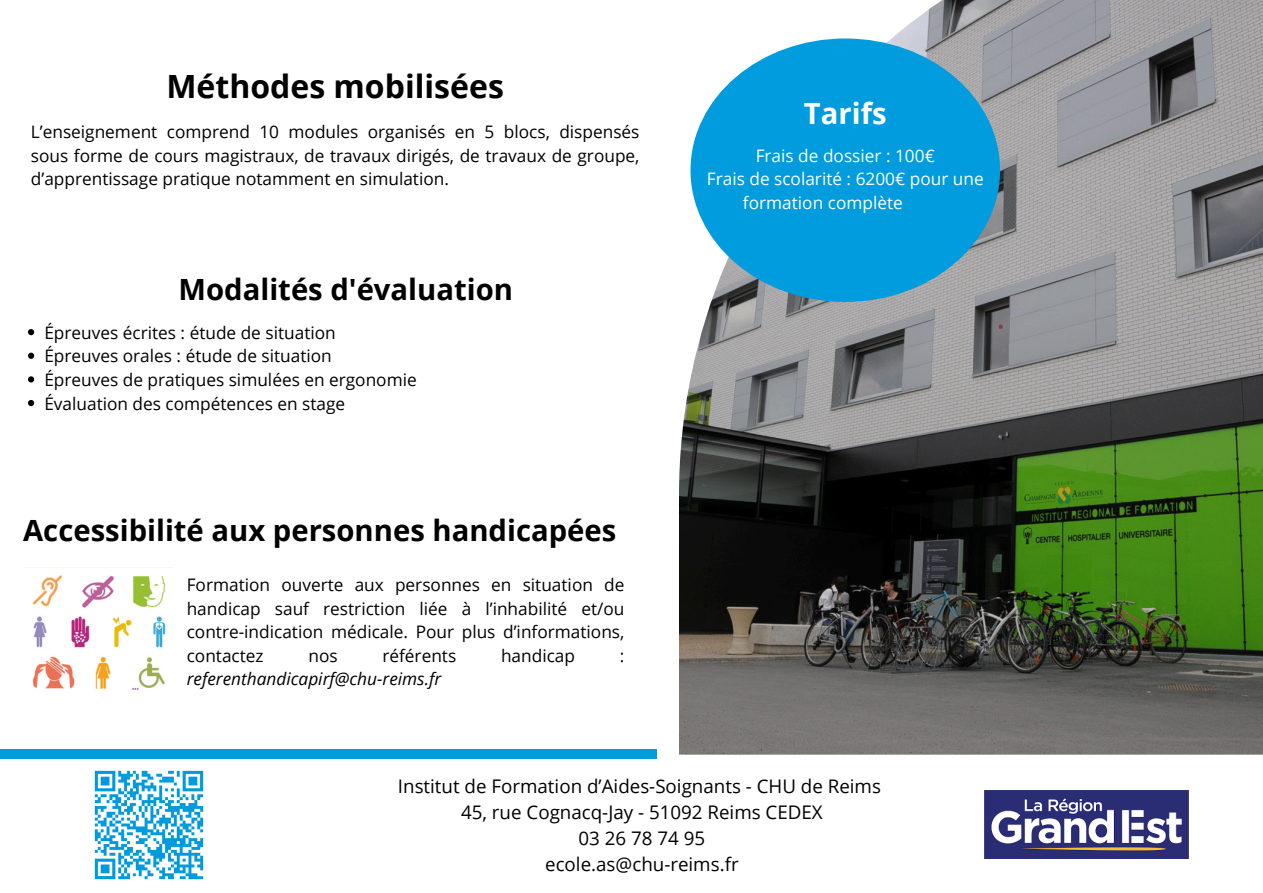
<style>
.page{position:relative;width:1263px;height:893px;background:#fff}
.page>*{position:absolute;margin:0;border:0;box-sizing:border-box;transform-origin:0 0}
.t1{font:700 32.03px "Open Sans";color:#000}
.t2{font:700 29.25px "Open Sans";color:#000}
.t3{font:700 29.25px "Open Sans";color:#fff}
.t4{font:18.75px "Open Sans";color:#000}
.t5{font:17.25px/23.6px "Open Sans";color:#000;text-align:justify}
.t6{font:17.25px/23.6px "Open Sans";color:#fff}
.t7{font:italic 17.25px "Open Sans";color:#000}
</style>
<div class="page">
<img style="left:25px;top:567px;width:148px;height:123px">
<div style="left:0;top:749px;width:656px;height:9px;background:#009cdd"></div>
<img style="left:679px;top:0;width:584px;height:754px">
<div style="left:690px;top:38px;width:310px;height:264px;background:#009cdd;border-radius:50%"></div>
<img style="left:985px;top:790px;width:203px;height:68px">
<svg style="left:28px;top:329px;width:6px;height:6px"></svg>
<svg style="left:28px;top:353px;width:6px;height:6px"></svg>
<svg style="left:28px;top:376px;width:6px;height:6px"></svg>
<svg style="left:28px;top:400px;width:6px;height:6px"></svg>
<img style="left:94px;top:770px;width:110px;height:110px">
<p class="t1" style="left:166px;top:64px;width:339px">Méthodes mobilisées</p>
<p class="t5" style="left:31px;top:119px;width:610px">L’enseignement comprend 10 modules organisés en 5 blocs, dispensés sous forme de cours magistraux, de travaux dirigés, de travaux de groupe, d’apprentissage pratique notamment en simulation.</p>
<p class="t2" style="left:179px;top:269px;width:336px">Modalités d'évaluation</p>
<p class="t5" style="left:44px;top:320px;width:293px">Épreuves écrites : étude de situation</p>
<p class="t5" style="left:44px;top:344px;width:289px">Épreuves orales : étude de situation</p>
<p class="t5" style="left:44px;top:367px;width:374px">Épreuves de pratiques simulées en ergonomie</p>
<h1 class="t5" style="left:44px;top:391px;width:302px">Évaluation des compétences en stage</h1>
<p class="t2" style="left:23px;top:509px;width:595px">Accessibilité aux personnes handicapées</p>
<p class="t5" style="left:187px;top:572px;width:439px">Formation ouverte aux personnes en situation de handicap sauf restriction liée à l’inhabilité et/ou contre-indication médicale. Pour plus d’informations, contactez</p>
<p class="t5" style="left:308px;top:643px;width:31px">nos</p>
<p class="t5" style="left:382px;top:643px;width:75px">référents</p>
<p class="t5" style="left:501px;top:643px;width:76px">handicap</p>
<p class="t5" style="left:620px;top:643px;width:6px">:</p>
<p class="t7" style="left:187px;top:667px;width:256px">referenthandicapirf@chu-reims.fr</p>
<p class="t3" style="left:804px;top:92px;width:84px">Tarifs</p>
<p class="t6" style="left:756px;top:143px;width:181px">Frais de dossier : 100€</p>
<p class="t6" style="left:743px;top:167px;width:242px;text-indent:-36px">Frais de scolarité : 6200€ pour une formation complète</p>
<h1 class="t4" style="left:398px;top:773px;width:485px">Institut de Formation d’Aides-Soignants - CHU de Reims</h1>
<p class="t4" style="left:461px;top:799px;width:363px">45, rue Cognacq-Jay - 51092 Reims CEDEX</p>
<h1 class="t4" style="left:579px;top:825px;width:128px">03 26 78 74 95</h1>
<p class="t4" style="left:545px;top:850px;width:195px">ecole.as@chu-reims.fr</p>
</div>
